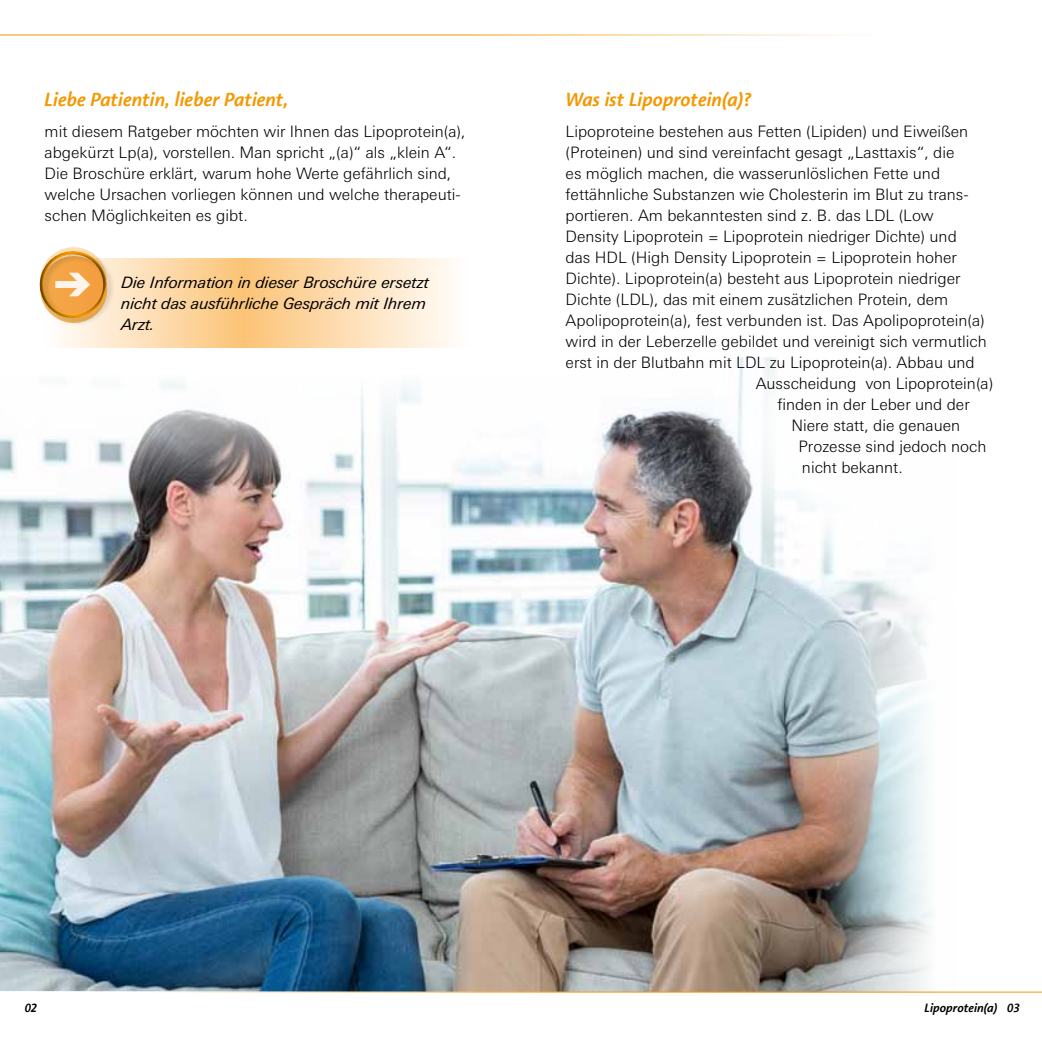
<style>
.page{position:relative;width:1042px;height:1042px;background:#fff}
.page>*{position:absolute;margin:0;border:0;box-sizing:border-box;transform-origin:0 0}
.t1{font:italic 600 19.25px "Aroma No 2 LT Com";color:#f49800}
.t2{font:italic 600 19.25px "Aroma No 2 LT Com";color:#f49700}
.t3{font:300 15.75px/21px "LT Univers Basic";color:#000}
.t4{font:italic 15.75px/21px "LT Univers Basic";color:#000}
.t5{font:italic 600 12.25px "Aroma No 2 LT Com";color:#000}
</style>
<div class="page">
<img style="left:0;top:407px;width:957px;height:585px">
<hr style="left:146px;top:992px;width:896px;height:1px;background:#f49800">
<hr style="left:0;top:35px;width:877px;height:1px;background:#f49800">
<svg style="left:704px;top:357px;width:253px;height:226px"></svg>
<svg style="left:59px;top:258px;width:392px;height:90px;background:#fddcb0"></svg>
<svg style="left:0;top:383px;width:566px;height:154px"></svg>
<svg style="left:39px;top:247px;width:77px;height:82px"></svg>
<p class="t1" style="left:45px;top:87px;width:245px">Liebe Patientin, lieber Patient,</p>
<p class="t3" style="left:45px;top:121px;width:422px">mit diesem Ratgeber möchten wir Ihnen das Lipoprotein(a), abgekürzt Lp(a), vorstellen. Man spricht „(a)“ als „klein A“.<br>Die Broschüre erklärt, warum hohe Werte gefährlich sind, welche Ursachen vorliegen können und welche therapeuti&shy;schen Möglichkeiten es gibt.</p>
<p class="t4" style="left:122px;top:272px;width:309px">Die Information in dieser Broschüre ersetzt nicht das ausführliche Gespräch mit Ihrem<br>Arzt.</p>
<p class="t2" style="left:566px;top:87px;width:187px">Was ist Lipoprotein(a)?</p>
<p class="t3" style="left:566px;top:121px;width:404px">Lipoproteine bestehen aus Fetten (Lipiden) und Eiweißen</p>
<p class="t3" style="left:566px;top:142px;width:390px">(Proteinen) und sind vereinfacht gesagt „Lasttaxis“, die</p>
<p class="t3" style="left:566px;top:163px;width:376px">es möglich machen, die wasserunlöslichen Fette und</p>
<p class="t3" style="left:566px;top:184px;width:404px">fettähnliche Substanzen wie Cholesterin im Blut zu trans-</p>
<p class="t3" style="left:566px;top:205px;width:370px">portieren. Am bekanntesten sind z. B. das LDL (Low</p>
<p class="t3" style="left:566px;top:226px;width:393px">Density Lipoprotein = Lipoprotein niedriger Dichte) und</p>
<p class="t3" style="left:566px;top:247px;width:393px">das HDL (High Density Lipoprotein = Lipoprotein hoher</p>
<p class="t3" style="left:566px;top:268px;width:396px">Dichte). Lipoprotein(a) besteht aus Lipoprotein niedriger</p>
<p class="t3" style="left:566px;top:289px;width:384px">Dichte (LDL), das mit einem zusätzlichen Protein, dem</p>
<p class="t3" style="left:566px;top:310px;width:421px">Apolipoprotein(a), fest verbunden ist. Das Apolipoprotein(a)</p>
<p class="t3" style="left:566px;top:331px;width:423px">wird in der Leberzelle gebildet und vereinigt sich vermutlich</p>
<p class="t3" style="left:566px;top:352px;width:411px">erst in der Blutbahn mit LDL zu Lipoprotein(a). Abbau und</p>
<p class="t3" style="left:756px;top:373px;width:239px">Ausscheidung von Lipoprotein(a)</p>
<p class="t3" style="left:777px;top:394px;width:194px">finden in der Leber und der</p>
<p class="t3" style="left:791px;top:415px;width:170px">Niere statt, die genauen</p>
<p class="t3" style="left:798px;top:436px;width:190px">Prozesse sind jedoch noch</p>
<p class="t3" style="left:802px;top:457px;width:102px">nicht bekannt.</p>
<p class="t5" style="left:25px;top:999px;width:14px">02</p>
<p class="t5" style="left:924px;top:999px;width:96px">Lipoprotein(a) 03</p>
</div>
